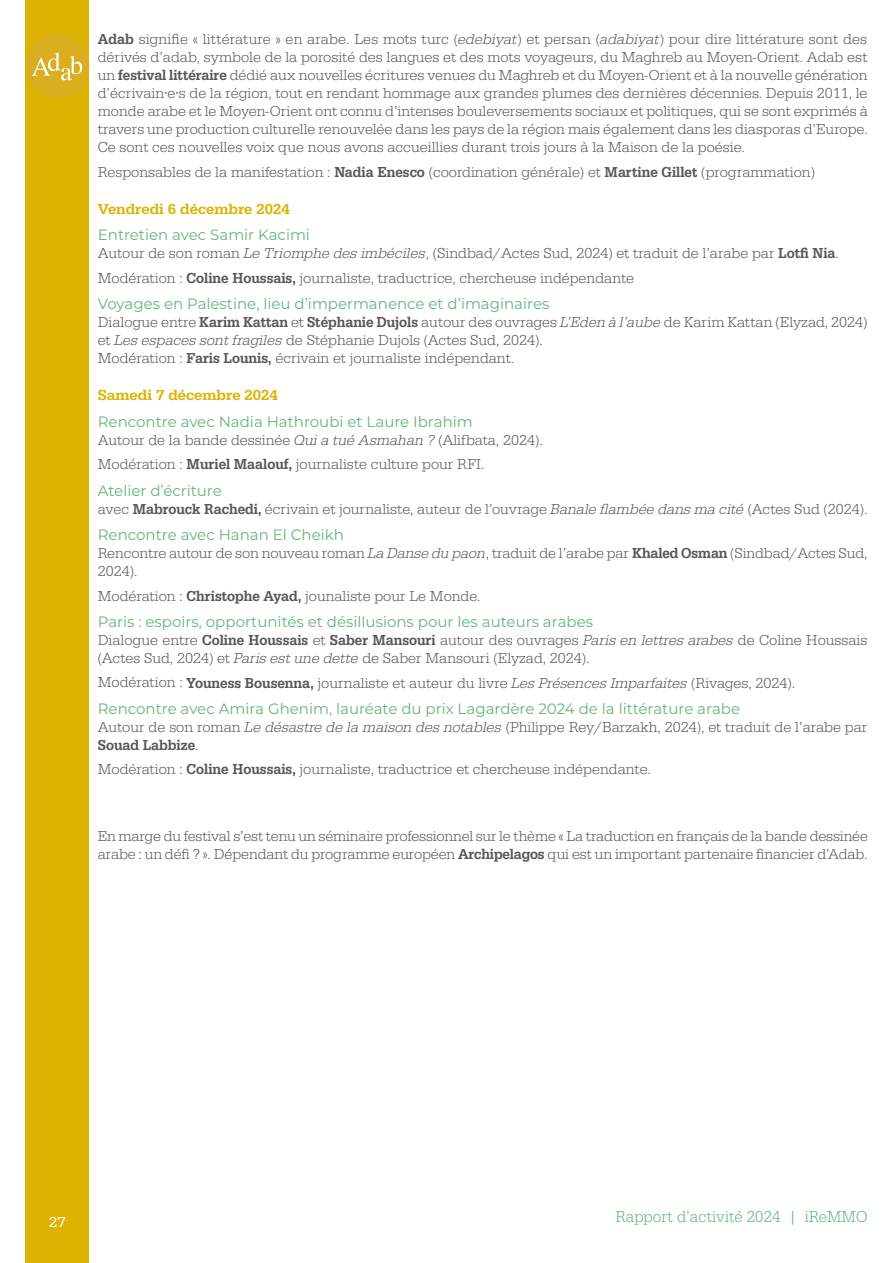
<style>
.page{position:relative;width:893px;height:1263px;background:#fff}
.page>*{position:absolute;margin:0;border:0;box-sizing:border-box;transform-origin:0 0}
.t1{font:300 16.5px "Egyptienne URW Nar";color:#63b677}
.t2{font:300 15px/18px "Egyptienne URW";color:#575756}
.t3{font:15px "Montserrat";color:#63b677}
.t4{font:500 15px "Egyptienne URW";color:#deb200}
.t5{font:15px "Egyptienne URW";color:#fff}
.s1{font-weight:500}
.s2{font-style:italic}
.s3{font-weight:400}
</style>
<div class="page">
<div style="left:26px;top:0;width:63px;height:1263px;background:#deb200"></div>
<div style="left:26px;top:34px;width:63px;height:64px;background:#daae1f;border-radius:50%"></div>
<svg style="left:32px;top:52px;width:50px;height:28px"></svg>
<p class="t2" style="left:98px;top:30px;width:771px;text-align:justify"><span class="s1">Adab</span> signifie « littérature » en arabe. Les mots turc (<span class="s2">edebiyat</span>) et persan (<span class="s2">adabiyat</span>) pour dire littérature sont des dérivés d’adab, symbole de la porosité des langues et des mots voyageurs, du Maghreb au Moyen-Orient. Adab est un <span class="s1">festival littéraire</span> dédié aux nouvelles écritures venues du Maghreb et du Moyen-Orient et à la nouvelle génération d’écrivain<span class="s3">·</span>e<span class="s3">·</span>s de la région, tout en rendant hommage aux grandes plumes des dernières décennies. Depuis 2011, le monde arabe et le Moyen-Orient ont connu d’intenses bouleversements sociaux et politiques, qui se sont exprimés à travers une production culturelle renouvelée dans les pays de la région mais également dans les diasporas d’Europe.<br>Ce sont ces nouvelles voix que nous avons accueillies durant trois jours à la Maison de la poésie.</p>
<p class="t2" style="left:98px;top:163px;width:719px">Responsables de la manifestation : <span class="s1">Nadia Enesco</span> (coordination générale) et <span class="s1">Martine Gillet</span> (programmation)</p>
<p class="t4" style="left:98px;top:200px;width:193px">Vendredi 6 décembre 2024</p>
<p class="t3" style="left:98px;top:225px;width:214px">Entretien avec Samir Kacimi</p>
<p class="t2" style="left:98px;top:241px;width:742px;line-height:24.3px">Autour de son roman <span class="s2">Le Triomphe des imbéciles</span>, (Sindbad/Actes Sud, 2024) et traduit de l’arabe par <span class="s1">Lotfi Nia</span>.<br>Modération : <span class="s1">Coline Houssais,</span> journaliste, traductrice, chercheuse indépendante</p>
<p class="t3" style="left:98px;top:293px;width:453px">Voyages en Palestine, lieu d’impermanence et d’imaginaires</p>
<p class="t2" style="left:98px;top:313px;width:771px">Dialogue entre <span class="s1">Karim Kattan</span> et <span class="s1">Stéphanie Dujols</span> autour des ouvrages <span class="s2">L’Eden à l’aube</span> de Karim Kattan (Elyzad, 2024) et <span class="s2">Les espaces sont fragiles</span> de Stéphanie Dujols (Actes Sud, 2024).<br>Modération : <span class="s1">Faris Lounis,</span> écrivain et journaliste indépendant.</p>
<p class="t4" style="left:98px;top:386px;width:181px">Samedi 7 décembre 2024</p>
<p class="t3" style="left:98px;top:411px;width:376px">Rencontre avec Nadia Hathroubi et Laure Ibrahim</p>
<p class="t2" style="left:98px;top:428px;width:446px;line-height:24.3px">Autour de la bande dessinée <span class="s2">Qui a tué Asmahan ?</span> (Alifbata, 2024).<br>Modération : <span class="s1">Muriel Maalouf,</span> journaliste culture pour RFI.</p>
<p class="t3" style="left:98px;top:480px;width:126px">Atelier d’écriture</p>
<p class="t2" style="left:98px;top:500px;width:771px">avec <span class="s1">Mabrouck Rachedi,</span> écrivain et journaliste, auteur de l’ouvrage <span class="s2">Banale flambée dans ma cité</span> (Actes Sud (2024).</p>
<p class="t3" style="left:98px;top:525px;width:248px">Rencontre avec Hanan El Cheikh</p>
<p class="t2" style="left:98px;top:544px;width:771px">Rencontre autour de son nouveau roman <span class="s2">La Danse du paon</span>, traduit de l’arabe par <span class="s1">Khaled Osman</span> (Sindbad/Actes Sud,<br>2024).</p>
<p class="t2" style="left:98px;top:587px;width:384px">Modération : <span class="s1">Christophe Ayad,</span> jounaliste pour Le Monde.</p>
<p class="t3" style="left:98px;top:611px;width:497px">Paris : espoirs, opportunités et désillusions pour les auteurs arabes</p>
<p class="t2" style="left:98px;top:631px;width:771px">Dialogue entre <span class="s1">Coline Houssais</span> et <span class="s1">Saber Mansouri</span> autour des ouvrages <span class="s2">Paris en lettres arabes</span> de Coline Houssais (Actes Sud, 2024) et <span class="s2">Paris est une dette</span> de Saber Mansouri (Elyzad, 2024).</p>
<p class="t2" style="left:98px;top:674px;width:699px">Modération : <span class="s1">Youness Bousenna,</span> journaliste et auteur du livre <span class="s2">Les Présences Imparfaites</span> (Rivages, 2024).</p>
<p class="t3" style="left:98px;top:698px;width:644px">Rencontre avec Amira Ghenim, lauréate du prix Lagardère 2024 de la littérature arabe</p>
<p class="t2" style="left:98px;top:718px;width:771px">Autour de son roman <span class="s2">Le désastre de la maison des notables</span> (Philippe Rey/Barzakh, 2024), et traduit de l’arabe par<br><span class="s1">Souad Labbize</span>.</p>
<p class="t2" style="left:98px;top:761px;width:555px">Modération : <span class="s1">Coline Houssais,</span> journaliste, traductrice et chercheuse indépendante.</p>
<p class="t2" style="left:98px;top:827px;width:772px">En marge du festival s’est tenu un séminaire professionnel sur le thème « La traduction en français de la bande dessinée arabe : un défi ? ». Dépendant du programme européen <span class="s1">Archipelagos</span> qui est un important partenaire financier d’Adab.</p>
<p class="t5" style="left:49px;top:1213px;width:18px">27</p>
<p class="t1" style="left:615px;top:1207px;width:253px">Rapport d’activité 2024 | iReMMO</p>
</div>
